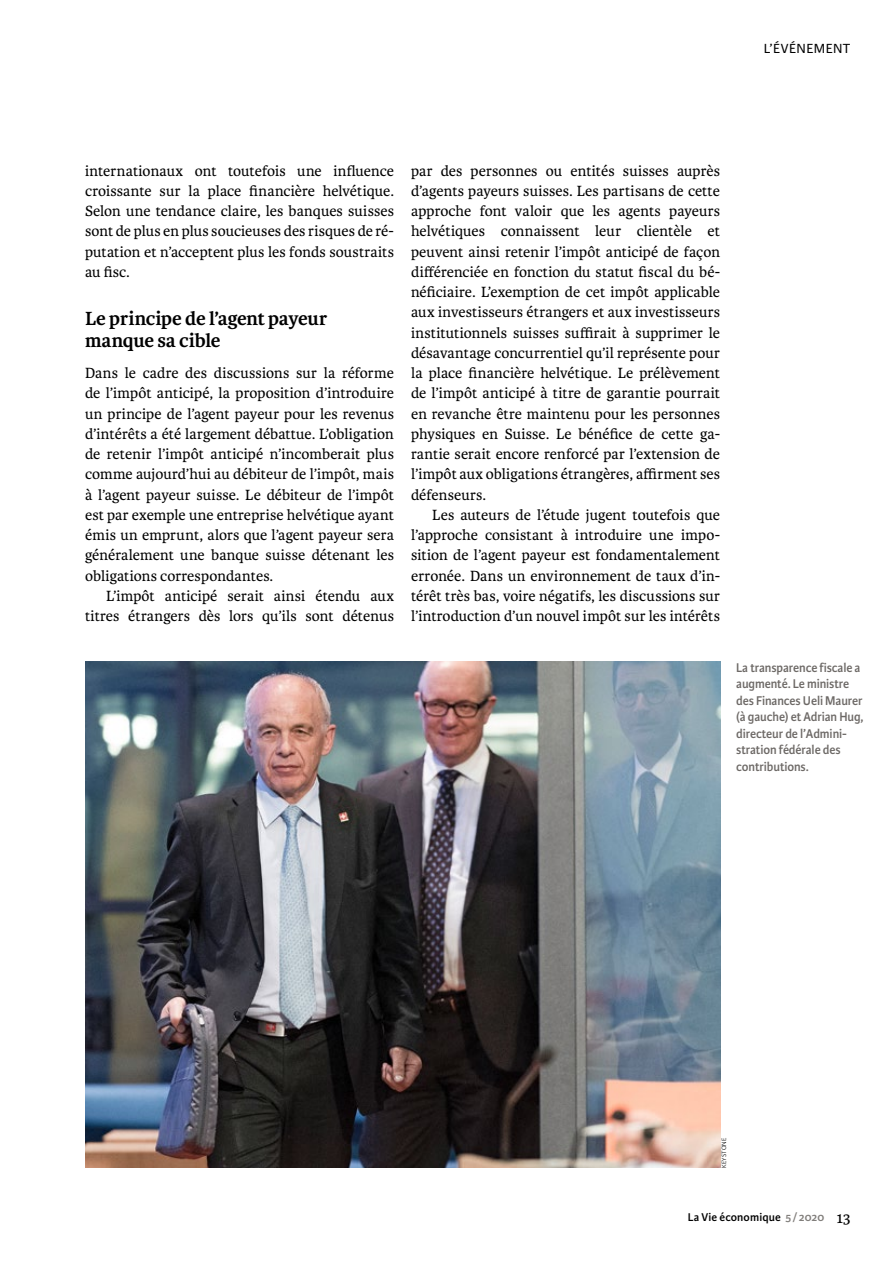
<style>
.page{position:relative;width:893px;height:1263px;background:#fff}
.page>*{position:absolute;margin:0;border:0;box-sizing:border-box;transform-origin:0 0}
.t1{font:700 20.25px/22.5px "Karmina";letter-spacing:-.01em;color:#000}
.t2{font:15.75px/20.2px "Karmina";letter-spacing:.005em;color:#000;text-align:justify}
.t3{font:14.1px "Karmina Sans";letter-spacing:.035em;color:#000}
.t4{font:600 13.5px/16.5px "Karmina Sans";letter-spacing:-.01em;color:#6d6966;scale:.95 1}
.t5{font:600 12px "Karmina Sans";letter-spacing:.01em;color:#000}
.t6{font:300 6.75px "Karmina Sans";letter-spacing:.01em;color:#000}
.s1{color:#817e7b}
.s2{font-family:"Karmina";font-weight:400;font-size:16.5px}
</style>
<div class="page">
<img style="left:85px;top:662px;width:635px;height:506px">
<p class="t3" style="left:764px;top:41px;width:88px">L’ÉVÉNEMENT</p>
<p class="t2" style="left:85px;top:160px;width:310px">internationaux ont toutefois une influence croissante sur la place financière helvétique.<br>Selon une tendance claire, les banques suisses sont de plus en plus soucieuses des risques de ré&shy;putation et n’acceptent plus les fonds soustraits au fisc.</p>
<p class="t1" style="left:85px;top:307px;width:244px">Le principe de l’agent payeur manque sa cible</p>
<p class="t2" style="left:85px;top:363px;width:311px">Dans le cadre des discussions sur la réforme de l’impôt anticipé, la proposition d’introduire un principe de l’agent payeur pour les revenus d’intérêts a été largement débattue. L’obligation de retenir l’impôt anticipé n’incomberait plus comme aujourd’hui au débiteur de l’impôt, mais à l’agent payeur suisse. Le débiteur de l’impôt est par exemple une entreprise helvétique ayant émis un emprunt, alors que l’agent payeur sera généralement une banque suisse détenant les obligations correspondantes.</p>
<p class="t2" style="left:85px;top:586px;width:310px;text-align:right">L’impôt anticipé serait ainsi étendu aux titres étrangers dès lors qu’ils sont détenus</p>
<p class="t2" style="left:411px;top:161px;width:311px">par des personnes ou entités suisses auprès d’agents payeurs suisses. Les partisans de cette approche font valoir que les agents payeurs helvétiques connaissent leur clientèle et peuvent ainsi retenir l’impôt anticipé de façon différenciée en fonction du statut fiscal du bé&shy;néficiaire. L’exemption de cet impôt applicable aux investisseurs étrangers et aux investisseurs institutionnels suisses suffirait à supprimer le désavantage concurrentiel qu’il représente pour la place financière helvétique. Le prélèvement de l’impôt anticipé à titre de garantie pourrait en revanche être maintenu pour les personnes physiques en Suisse. Le bénéfice de cette ga&shy;rantie serait encore renforcé par l’extension de l’impôt aux obligations étrangères, affirment ses défenseurs.</p>
<p class="t2" style="left:411px;top:505px;width:311px;text-indent:21px">Les auteurs de l’étude jugent toutefois que l’approche consistant à introduire une impo&shy;sition de l’agent payeur est fondamentalement erronée. Dans un environnement de taux d’in&shy;térêt très bas, voire négatifs, les discussions sur l’introduction d’un nouvel impôt sur les intérêts</p>
<p class="t4" style="left:736px;top:659px;width:136px">La transparence fiscale a augmenté. Le ministre des Finances Ueli Maurer (à gauche) et Adrian Hug, directeur de l’Admini&shy;stration fédérale des contributions.</p>
<p class="t6" style="left:720px;top:1168px;width:31px;rotate:-90deg">KEYSTONE</p>
<p class="t5" style="left:688px;top:1210px;width:164px">La Vie économique <span class="s1">5 /2020</span> <span class="s2">13</span></p>
</div>
